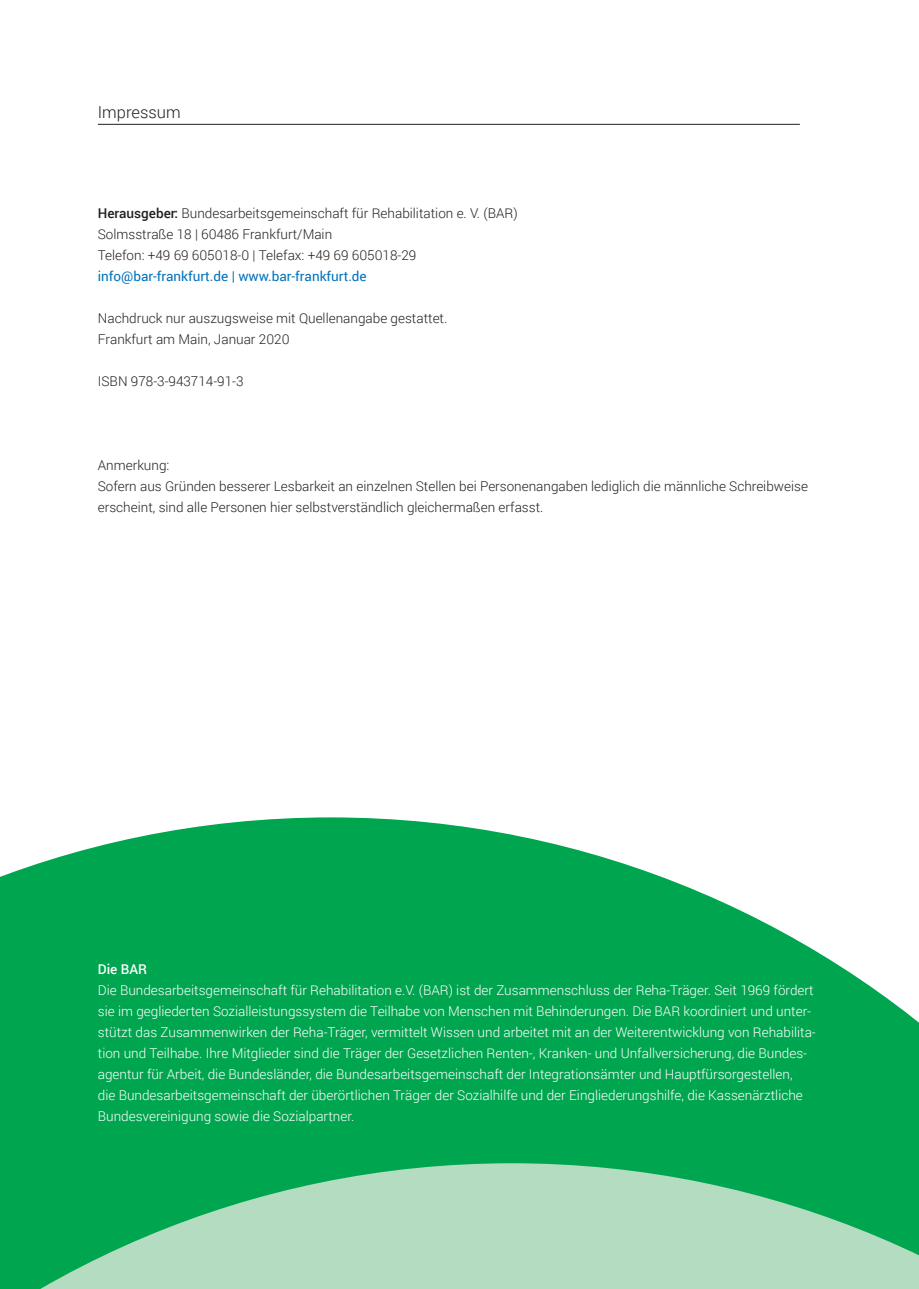
<style>
.page{position:relative;width:919px;height:1289px;background:#fff}
.page>*{position:absolute;margin:0;border:0;box-sizing:border-box;transform-origin:0 0}
.t1{font:300 16.5px "Roboto";color:#231f20}
.t2{font:300 13.5px/21px "Roboto";color:#fff}
.t3{font:300 13.5px/21px "Roboto";color:#231f20}
.t4{font:13.5px "Roboto";color:#0072bc}
.t5{font:500 13.5px "Roboto";color:#fff}
.s1{font-weight:500}
</style>
<div class="page">
<hr style="left:98px;top:124px;width:701px;height:1px;background:#231f20">
<svg style="left:0;top:817px;width:918px;height:346px;background:#23b167"></svg>
<svg style="left:0;top:1163px;width:918px;height:125px;background:#7aca9c"></svg>
<p class="t1" style="left:98px;top:100px;width:84px">Impressum</p>
<p class="t3" style="left:98px;top:202px;width:421px"><span class="s1">Herausgeber:</span> Bundesarbeitsgemeinschaft für Rehabilitation e. V. (BAR)<br>Solmsstraße 18 | 60486 Frankfurt/Main<br>Telefon: +49 69 605018-0 | Telefax: +49 69 605018-29</p>
<p class="t4" style="left:98px;top:266px;width:270px">info@bar-frankfurt.de | www.bar-frankfurt.de</p>
<p class="t3" style="left:98px;top:307px;width:351px">Nachdruck nur auszugsweise mit Quellenangabe gestattet.<br>Frankfurt am Main, Januar 2020</p>
<p class="t3" style="left:98px;top:370px;width:147px">ISBN 978-3-943714-91-3</p>
<p class="t3" style="left:98px;top:454px;width:711px">Anmerkung:<br>Sofern aus Gründen besserer Lesbarkeit an einzelnen Stellen bei Personenangaben lediglich die männliche Schreibweise erscheint, sind alle Personen hier selbstverständlich gleichermaßen erfasst.</p>
<p class="t5" style="left:98px;top:959px;width:51px">Die BAR</p>
<p class="t2" style="left:98px;top:979px;width:719px">Die Bundesarbeitsgemeinschaft für Rehabilitation e.V. (BAR) ist der Zusammenschluss der Reha-Träger. Seit 1969 fördert sie im gegliederten Sozialleistungssystem die Teilhabe von Menschen mit Behinderungen. Die BAR koordiniert und unter&shy;stützt das Zusammenwirken der Reha-Träger, vermittelt Wissen und arbeitet mit an der Weiterentwicklung von Rehabilita&shy;tion und Teilhabe. Ihre Mitglieder sind die Träger der Gesetzlichen Renten-, Kranken- und Unfallversicherung, die Bundes&shy;agentur für Arbeit, die Bundesländer, die Bundesarbeitsgemeinschaft der Integrationsämter und Hauptfürsorgestellen,<br>die Bundesarbeitsgemeinschaft der überörtlichen Träger der Sozialhilfe und der Eingliederungshilfe, die Kassenärztliche Bundesvereinigung sowie die Sozialpartner.</p>
</div>
